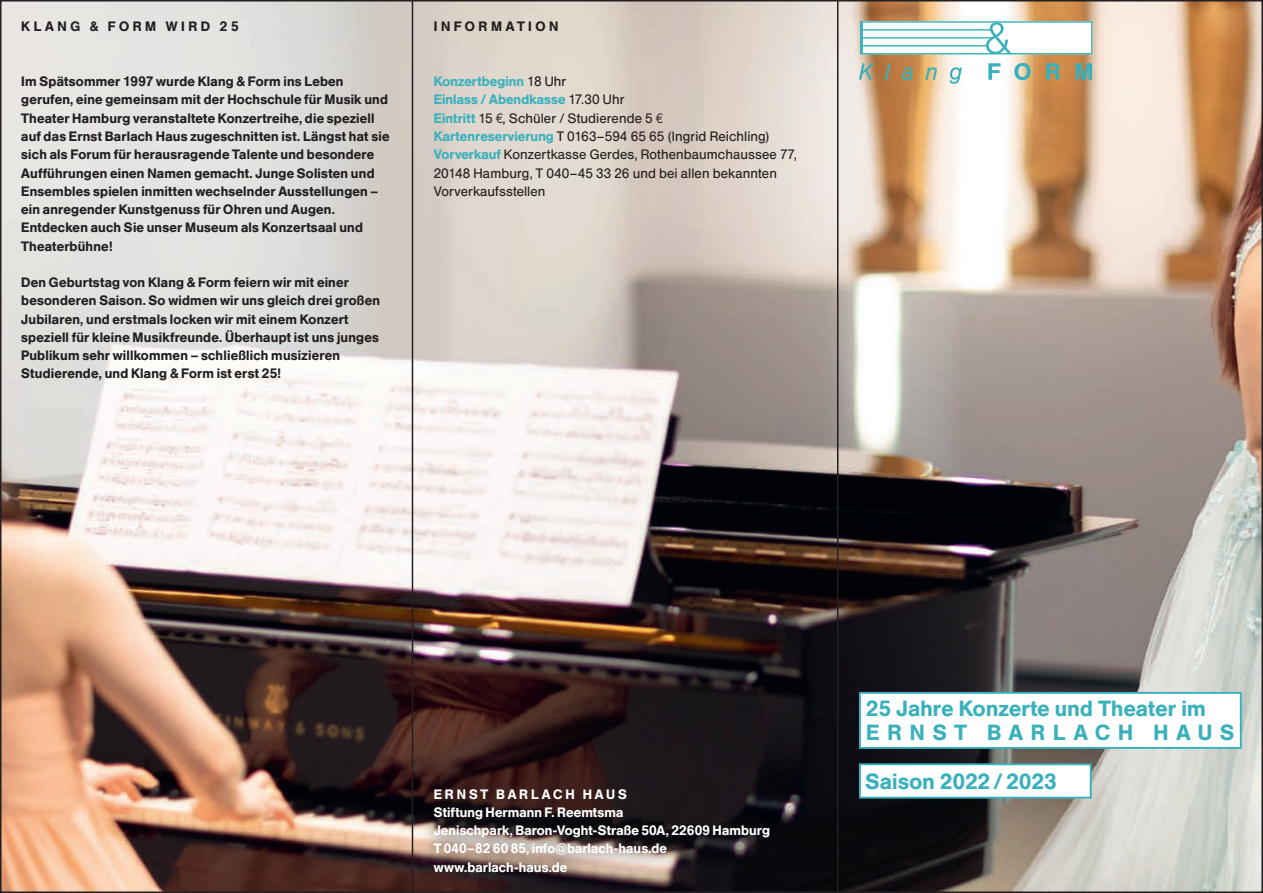
<style>
.page{position:relative;width:1263px;height:893px;background:#fff}
.page>*{position:absolute;margin:0;border:0;box-sizing:border-box;transform-origin:0 0}
.t1{font:500 21.75px/24.6px "Helvetica BSK";letter-spacing:.355em;color:#38b1bd}
.t2{font:500 21.75px "Helvetica BSK";letter-spacing:.025em;color:#38b1bd}
.t3{font:500 13.5px/18.3px "Helvetica BSK";letter-spacing:.025em;color:#231f20}
.t4{font:13.5px/18.3px "Helvetica BSK";letter-spacing:.01em;color:#231f20}
.t5{font:500 13.5px/18.3px "Helvetica BSK";letter-spacing:.015em;color:#fff}
.t6{font:500 13.5px "Helvetica BSK";letter-spacing:.26em;color:#231f20}
.t7{font:500 13.5px "Helvetica BSK";letter-spacing:.265em;color:#231f20}
.s1{font-weight:500;color:#38b1bd}
.s2{font-family:"Euro Signs Me BSK"}
</style>
<div class="page">
<img style="left:3px;top:3px;width:1257px;height:887px">
<svg style="left:419px;top:774px;width:366px;height:113px;background:#3e3131"></svg>
<svg style="left:859px;top:63px;width:15px;height:17px"></svg>
<svg style="left:885px;top:63px;width:5px;height:17px"></svg>
<svg style="left:902px;top:67px;width:10px;height:13px"></svg>
<svg style="left:925px;top:67px;width:12px;height:13px"></svg>
<svg style="left:949px;top:67px;width:13px;height:17px"></svg>
<svg style="left:988px;top:63px;width:12px;height:17px"></svg>
<svg style="left:1014px;top:63px;width:17px;height:17px"></svg>
<svg style="left:1046px;top:63px;width:14px;height:17px"></svg>
<svg style="left:1076px;top:63px;width:16px;height:17px"></svg>
<svg style="left:860px;top:21px;width:232px;height:33px"></svg>
<div style="left:859px;top:692px;width:383px;height:57px;background:#fff;border:2px solid #38b1bd"></div>
<div style="left:859px;top:763px;width:233px;height:36px;background:#fff;border:2px solid #38b1bd"></div>
<hr style="left:412px;top:0;width:1px;height:893px;background:#231f20">
<hr style="left:837px;top:0;width:1px;height:893px;background:#231f20">
<p class="t6" style="left:21px;top:19px;width:219px">Klang &amp; Form wird 25</p>
<p class="t3" style="left:21px;top:72px;width:370px">Im Spätsommer 1997 wurde Klang &amp; Form ins Leben gerufen, eine gemeinsam mit der Hochschule für Musik und Theater Hamburg veranstaltete Konzertreihe, die speziell auf das Ernst Barlach Haus zugeschnitten ist. Längst hat sie sich als Forum für herausragende Talente und besondere Aufführungen einen Namen gemacht. Junge Solisten und Ensembles spielen inmitten wechselnder Ausstellungen – ein anregender Kunstgenuss für Ohren und Augen.<br>Entdecken auch Sie unser Museum als Konzertsaal und Theaterbühne!</p>
<p class="t3" style="left:21px;top:273px;width:360px">Den Geburtstag von Klang &amp; Form feiern wir mit einer besonderen Saison. So widmen wir uns gleich drei großen Jubilaren, und erstmals locken wir mit einem Konzert speziell für kleine Musikfreunde. Überhaupt ist uns junges Publikum sehr willkommen – schließlich musizieren Studierende, und Klang &amp; Form ist erst 25!</p>
<p class="t7" style="left:434px;top:19px;width:126px">information</p>
<p class="t4" style="left:434px;top:73px;width:365px"><span class="s1">Konzertbeginn</span> 18 Uhr<br><span class="s1">Einlass / Abendkasse</span> 17.30 Uhr<br><span class="s1">Eintritt</span> 15 <span class="s2">F</span>, Schüler / Studierende 5 <span class="s2">F<br></span><span class="s1">Kartenreservierung</span> T 0163–594 65 65 (Ingrid Reichling)<br><span class="s1">Vorverkauf</span> Konzertkasse Gerdes, Rothenbaumchaussee 77, 20148 Hamburg, T 040–45 33 26 und bei allen bekannten Vorverkaufsstellen</p>
<p class="t5" style="left:434px;top:785px;width:338px">Ernst Barlach Haus<br>Stiftung Hermann F. Reemtsma<br>Jenischpark, Baron-Voght-Straße 50A, 22609 Hamburg<br>T 040–82 60 85, info@barlach-haus.de www.barlach-haus.de</p>
<h1 class="t1" style="left:866px;top:696px;width:370px">25 Jahre Konzerte und Theater im<br>Ernst Barlach H aus</h1>
<h1 class="t2" style="left:865px;top:768px;width:193px">Saison 2022 / 2023</h1>
</div>
